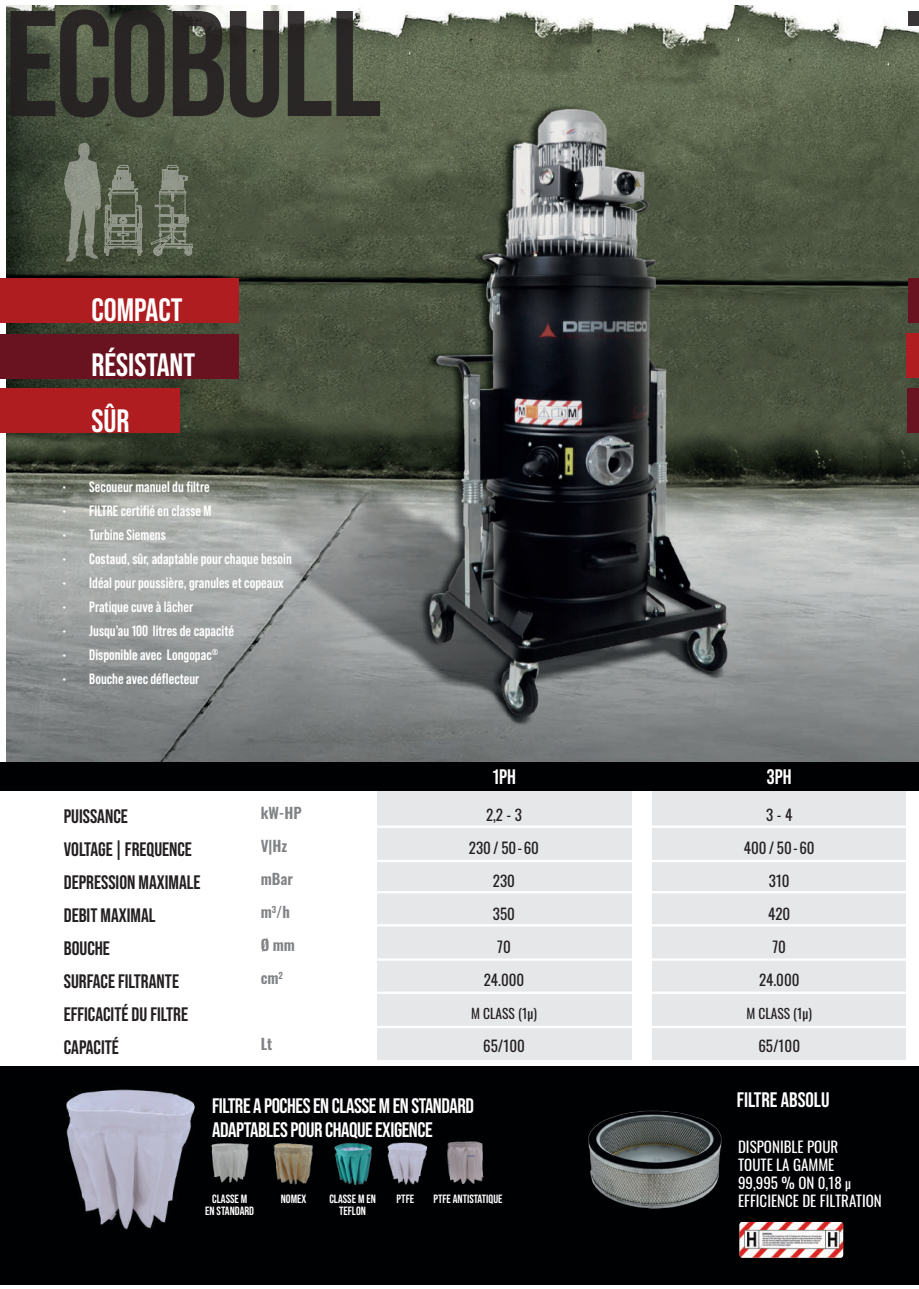
<style>
.page{position:relative;width:919px;height:1289px;background:#fff}
.page>*{position:absolute;margin:0;border:0;box-sizing:border-box;transform-origin:0 0}
.t1{font:700 150px "Bebas Neue Pro";letter-spacing:-.02em;color:#231f20}
.t2{font:700 32.25px/55.3px "Bebas Neue Pro";color:#fff}
.t3{font:700 21px/24px "Bebas Neue Pro";letter-spacing:-.02em;color:#fff}
.t4{font:700 21px "Bebas Neue Pro";color:#fff}
.t5{font:700 19.5px/33px "Bebas Neue Pro";color:#231f20}
.t6{font:700 15px "Bebas Neue Pro";color:#fff}
.t7{font:15px/33px "Oswald";color:#231f20}
.t8{font:15px/18px "Oswald";color:#fff}
.t9{font:600 15px "Oswald";color:#808285}
.t10{font:13.5px "Oswald";color:#231f20}
.t11{font:700 12px/11.4px "Bebas Neue Pro";color:#fff;text-align:center}
.s1{font-size:13.5px}
</style>
<div class="page">
<div style="left:0;top:1066px;width:918px;height:219px;background:#000103"></div>
<img style="left:6px;top:6px;width:912px;height:756px">
<img style="left:739px;top:1222px;width:104px;height:35px">
<img style="left:66px;top:1089px;width:129px;height:141px">
<img style="left:387px;top:1142px;width:40px;height:43px">
<img style="left:334px;top:1143px;width:38px;height:41px">
<img style="left:211px;top:1143px;width:38px;height:40px">
<img style="left:273px;top:1143px;width:40px;height:41px">
<img style="left:447px;top:1141px;width:36px;height:42px">
<img style="left:588px;top:1110px;width:134px;height:99px">
<div style="left:376px;top:769px;width:255px;height:290px;background:#e6e7e9"></div>
<div style="left:652px;top:769px;width:254px;height:290px;background:#e6e7e9"></div>
<hr style="left:0;top:859px;width:918px;height:3px;background:#fff">
<hr style="left:0;top:958px;width:918px;height:2px;background:#fff">
<hr style="left:0;top:1025px;width:918px;height:3px;background:#fff">
<hr style="left:0;top:825px;width:918px;height:2px;background:#fff">
<hr style="left:0;top:924px;width:918px;height:2px;background:#fff">
<hr style="left:0;top:991px;width:918px;height:2px;background:#fff">
<hr style="left:0;top:891px;width:918px;height:2px;background:#fff">
<div style="left:0;top:278px;width:239px;height:44px;background:#af1d20"></div>
<div style="left:0;top:388px;width:180px;height:44px;background:#af1d20"></div>
<div style="left:0;top:334px;width:239px;height:44px;background:#691320"></div>
<div style="left:908px;top:278px;width:10px;height:44px;background:#691320"></div>
<div style="left:906px;top:334px;width:12px;height:44px;background:#af1d20"></div>
<div style="left:0;top:762px;width:918px;height:28px;background:#000103"></div>
<svg style="left:64px;top:142px;width:129px;height:120px;background:#626b58"></svg>
<div style="left:907px;top:388px;width:11px;height:44px;background:#691320"></div>
<h1 class="t1" style="left:4px;top:-22px;width:379px">ECOBULL</h1>
<h2 class="t2" style="left:91px;top:281px;width:105px">COMPACT<br>RÉSISTANT<br>SÛR</h2>
<p class="t6" style="left:62px;top:478px;width:149px">• Secoueur manuel du filtre</p>
<p class="t6" style="left:62px;top:502px;width:151px">• FILTRE certifié en classe M</p>
<p class="t6" style="left:62px;top:526px;width:105px">• Turbine Siemens</p>
<p class="t6" style="left:62px;top:550px;width:231px">• Costaud, sûr, adaptable pour chaque besoin</p>
<p class="t6" style="left:62px;top:574px;width:223px">• Idéal pour poussière, granules et copeaux</p>
<p class="t6" style="left:62px;top:598px;width:132px">• Pratique cuve à lâcher</p>
<p class="t6" style="left:62px;top:622px;width:173px">• Jusqu’au 100 litres de capacité</p>
<p class="t6" style="left:62px;top:646px;width:157px">• Disponible avec Longopac<sup>®</sup></p>
<p class="t6" style="left:62px;top:670px;width:138px">• Bouche avec déflecteur</p>
<h3 class="t5" style="left:64px;top:799px;width:138px">PUISSANCE<br>VOLTAGE | FREQUENCE<br>DEPRESSION MAXIMALE<br>DEBIT MAXIMAL<br>BOUCHE<br>SURFACE FILTRANTE<br>EFFICACITÉ DU FILTRE<br>CAPACITÉ</h3>
<p class="t9" style="left:261px;top:799px;width:43px">kW-HP</p>
<p class="t9" style="left:261px;top:832px;width:28px">V|Hz</p>
<p class="t9" style="left:261px;top:865px;width:34px">mBar</p>
<p class="t9" style="left:261px;top:898px;width:31px">m<sup>3</sup>/h</p>
<p class="t9" style="left:261px;top:931px;width:36px">Ø mm</p>
<p class="t9" style="left:261px;top:964px;width:24px">cm<sup>2</sup></p>
<p class="t9" style="left:261px;top:1030px;width:13px">Lt</p>
<h3 class="t3" style="left:493px;top:764px;width:25px">1PH</h3>
<h3 class="t3" style="left:766px;top:764px;width:26px">3PH</h3>
<p class="t7" style="left:486px;top:797px;width:37px">2,2 - 3</p>
<p class="t7" style="left:469px;top:830px;width:72px">230 / 50-60</p>
<p class="t7" style="left:493px;top:863px;width:24px">230</p>
<p class="t7" style="left:493px;top:896px;width:24px">350</p>
<p class="t7" style="left:497px;top:929px;width:15px">70</p>
<p class="t7" style="left:483px;top:962px;width:42px">24.000</p>
<p class="t10" style="left:471px;top:1001px;width:67px">M CLASS (1µ)</p>
<p class="t7" style="left:483px;top:1028px;width:43px">65/100</p>
<p class="t7" style="left:766px;top:797px;width:28px">3 - 4</p>
<p class="t7" style="left:743px;top:830px;width:72px">400 / 50-60</p>
<p class="t7" style="left:768px;top:863px;width:24px">310<br>420</p>
<p class="t7" style="left:759px;top:929px;width:42px;text-align:center">70<br>24.000</p>
<p class="t10" style="left:746px;top:1001px;width:67px">M CLASS (1µ)</p>
<p class="t7" style="left:758px;top:1028px;width:43px">65/100</p>
<h3 class="t3" style="left:212px;top:1093px;width:263px">FILTRE A POCHES EN CLASSE M EN STANDARD<br>ADAPTABLES POUR CHAQUE EXIGENCE</h3>
<p class="t11" style="left:212px;top:1193px;width:37px">CLASSE M</p>
<p class="t11" style="left:396px;top:1193px;width:19px">PTFE</p>
<p class="t11" style="left:433px;top:1193px;width:71px">PTFE ANTISTATIQUE</p>
<p class="t11" style="left:205px;top:1204px;width:50px">EN STANDARD</p>
<p class="t11" style="left:281px;top:1193px;width:27px">NOMEX</p>
<p class="t11" style="left:329px;top:1193px;width:48px">CLASSE M EN<br>TEFLON</p>
<h3 class="t4" style="left:737px;top:1088px;width:94px">FILTRE ABSOLU</h3>
<p class="t8" style="left:738px;top:1136px;width:145px">DISPONIBLE POUR<br>TOUTE LA GAMME<br>99,995 % ON 0,18 <span class="s1">µ<br></span>EFFICIENCE DE FILTRATION</p>
</div>
